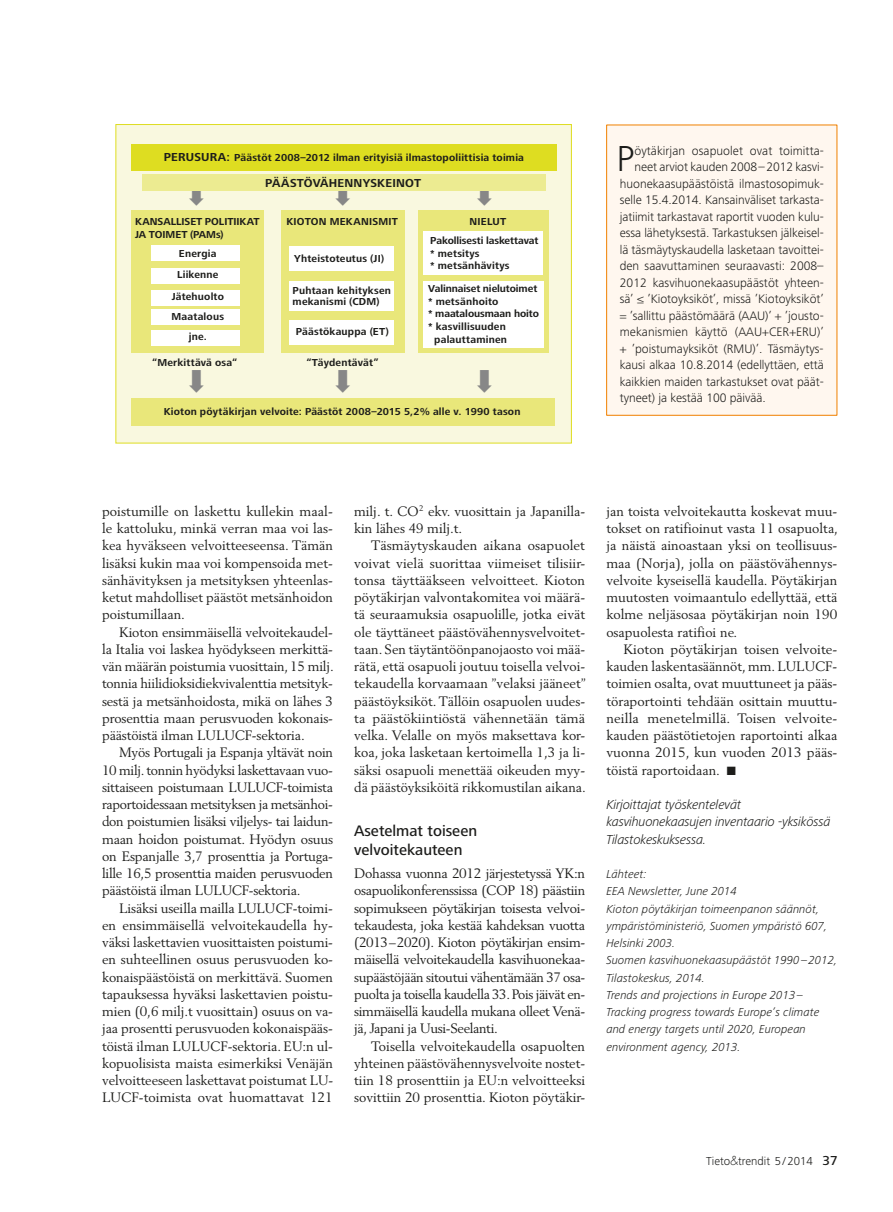
<style>
.page{position:relative;width:893px;height:1212px;background:#fff}
.page>*{position:absolute;margin:0;border:0;box-sizing:border-box;transform-origin:0 0}
.t1{font:300 37.5px "Frutiger Next LT";color:#1d1d1b}
.t2{font:500 15.75px/18.8px "Frutiger Next LT";color:#1d1d1b}
.t3{font:13.5px/17.2px "Berling";color:#1d1d1b;text-align:justify}
.t4{font:italic 300 13.5px/17.2px "Frutiger Next LT";letter-spacing:-.02em;color:#1d1d1b}
.t5{font:300 12.75px "Frutiger Next LT";letter-spacing:-.005em;color:#1d1d1b}
.t6{font:italic 300 12px/17.2px "Frutiger Next LT";color:#1d1d1b}
.t7{font:300 12px "Frutiger Next LT";color:#1d1d1b}
.t8{font:700 12px "Frutiger Next LT";letter-spacing:.02em;color:#1d1d1b}
.t9{font:700 10.5px/11.1px "Frutiger Next LT";letter-spacing:.015em;color:#1d1d1b}
.t10{font:700 10.5px/12.6px "Frutiger Next LT";letter-spacing:-.005em;color:#1d1d1b}
.t11{font:700 10.5px "Frutiger Next LT";letter-spacing:-.01em;color:#1d1d1b}
.s1{font-size:12px}
.s2{font-family:"Futura"}
.s3{font-weight:500;font-size:13.5px}
</style>
<div class="page">
<div style="left:116px;top:125px;width:455px;height:318px;background:#f9f8df"></div>
<div style="left:115px;top:124px;width:457px;height:319px;border:1px solid #dedd21"></div>
<div style="left:281px;top:210px;width:123px;height:143px;background:#e9e77a"></div>
<div style="left:131px;top:144px;width:426px;height:26px;background:#dedd21"></div>
<div style="left:143px;top:174px;width:403px;height:17px;background:#eceb91"></div>
<div style="left:131px;top:398px;width:424px;height:27px;background:#e9e77a"></div>
<div style="left:131px;top:210px;width:133px;height:143px;background:#e9e77a"></div>
<div style="left:418px;top:210px;width:131px;height:143px;background:#e9e77a"></div>
<div style="left:151px;top:245px;width:89px;height:16px;background:#fff"></div>
<div style="left:423px;top:232px;width:120px;height:43px;background:#fff"></div>
<div style="left:423px;top:282px;width:121px;height:66px;background:#fff"></div>
<div style="left:151px;top:268px;width:89px;height:16px;background:#fff"></div>
<div style="left:151px;top:290px;width:89px;height:15px;background:#fff"></div>
<div style="left:151px;top:309px;width:89px;height:16px;background:#fff"></div>
<div style="left:151px;top:330px;width:89px;height:15px;background:#fff"></div>
<div style="left:289px;top:246px;width:105px;height:25px;background:#fff"></div>
<div style="left:289px;top:281px;width:105px;height:30px;background:#fff"></div>
<div style="left:289px;top:320px;width:105px;height:25px;background:#fff"></div>
<div style="left:607px;top:125px;width:230px;height:290px;background:#fff7ef"></div>
<div style="left:606px;top:125px;width:231px;height:291px;border:1px solid #f08000"></div>
<p class="t9" style="left:164px;top:152px;width:362px"><span class="s1">PERUSURA:</span> Päästöt 2008–2012 ilman erityisiä ilmastopoliittisia toimia</p>
<p class="t8" style="left:265px;top:176px;width:157px">PÄÄSTÖVÄHENNYSKEINOT</p>
<p class="t10" style="left:135px;top:215px;width:126px">KANSALLISET POLITIIKAT<br>JA TOIMET (PAMs)</p>
<p class="t9" style="left:286px;top:216px;width:113px">KIOTON MEKANISMIT</p>
<p class="t9" style="left:179px;top:248px;width:39px">Energia</p>
<p class="t9" style="left:294px;top:253px;width:91px">Yhteistoteutus (JI)</p>
<p class="t9" style="left:293px;top:285px;width:100px">Puhtaan kehityksen mekanismi (CDM)</p>
<p class="t9" style="left:296px;top:325px;width:94px">Päästökauppa (ET)</p>
<p class="t10" style="left:430px;top:212px;width:110px;line-height:19.2px;text-indent:39px">NIELUT<br>Pakollisesti laskettavat</p>
<p class="t9" style="left:430px;top:247px;width:81px;line-height:12.6px">* metsitys<br>* metsänhävitys</p>
<p class="t11" style="left:428px;top:283px;width:111px">Valinnaiset nielutoimet</p>
<p class="t9" style="left:428px;top:296px;width:72px">* metsänhoito</p>
<p class="t11" style="left:428px;top:308px;width:112px">* maatalousmaan hoito</p>
<p class="t9" style="left:428px;top:321px;width:79px">* kasvillisuuden</p>
<p class="t9" style="left:434px;top:334px;width:74px">palauttaminen</p>
<p class="t9" style="left:172px;top:264px;width:54px;line-height:21.5px;text-align:center">Liikenne<br>Jätehuolto</p>
<p class="t9" style="left:172px;top:306px;width:54px;line-height:20px;text-align:center">Maatalous jne.</p>
<p class="t9" style="left:152px;top:357px;width:87px">“Merkittävä osa“</p>
<p class="t9" style="left:306px;top:357px;width:74px">“Täydentävät”</p>
<p class="t9" style="left:164px;top:406px;width:358px">Kioton pöytäkirjan velvoite: Päästöt 2008–2015 5,2% alle v. 1990 tason</p>
<h1 class="t1" style="left:616px;top:138px;width:20px">P</h1>
<p class="t5" style="left:634px;top:143px;width:191px">öytäkirjan osapuolet ovat toimitta-</p>
<p class="t5" style="left:634px;top:160px;width:191px">neet arviot kauden 2008–2012 kasvi-</p>
<p class="t5" style="left:620px;top:176px;width:206px">huonekaasupäästöistä ilmastosopimuk-</p>
<p class="t5" style="left:620px;top:193px;width:206px">selle 15.4.2014. Kansainväliset tarkasta-</p>
<p class="t5" style="left:620px;top:209px;width:206px">jatiimit tarkastavat raportit vuoden kulu-</p>
<p class="t5" style="left:620px;top:226px;width:206px">essa lähetyksestä. Tarkastuksen jälkeisel-</p>
<p class="t5" style="left:620px;top:242px;width:206px">lä täsmäytyskaudella lasketaan tavoittei-</p>
<p class="t5" style="left:620px;top:259px;width:205px">den saavuttaminen seuraavasti: 2008–</p>
<p class="t5" style="left:620px;top:275px;width:206px">2012 kasvihuonekaasupäästöt yhteen-</p>
<p class="t5" style="left:620px;top:292px;width:206px">sä’ ≤ ’Kiotoyksiköt’, missä ’Kiotoyksiköt’</p>
<p class="t5" style="left:620px;top:308px;width:206px">= ’sallittu päästömäärä (AAU)’ + ’jousto-</p>
<p class="t5" style="left:620px;top:325px;width:206px">mekanismien käyttö (AAU+CER+ERU)’</p>
<p class="t5" style="left:620px;top:341px;width:205px">+ ’poistumayksiköt (RMU)’. Täsmäytys-</p>
<p class="t5" style="left:620px;top:358px;width:206px">kausi alkaa 10.8.2014 (edellyttäen, että</p>
<p class="t5" style="left:620px;top:374px;width:206px">kaikkien maiden tarkastukset ovat päät-</p>
<p class="t5" style="left:620px;top:391px;width:148px">tyneet) ja kestää 100 päivää.</p>
<p class="t3" style="left:102px;top:502px;width:233px">poistumille on laskettu kullekin maal&shy;le kattoluku, minkä verran maa voi las&shy;kea hyväkseen velvoitteeseensa. Tämän lisäksi kukin maa voi kompensoida met&shy;sänhävityksen ja metsityksen yhteenlas&shy;ketut mahdolliset päästöt metsänhoidon poistumillaan.</p>
<p class="t3" style="left:102px;top:623px;width:233px;text-indent:17px">Kioton ensimmäisellä velvoitekaudel&shy;la Italia voi laskea hyödykseen merkittä&shy;vän määrän poistumia vuosittain, 15 milj. tonnia hiilidioksidiekvivalenttia metsityk&shy;sestä ja metsänhoidosta, mikä on lähes 3 prosenttia maan perusvuoden kokonais&shy;päästöistä ilman LULUCF-sektoria.</p>
<p class="t3" style="left:102px;top:744px;width:233px;text-indent:17px">Myös Portugali ja Espanja yltävät noin 10 milj. tonnin hyödyksi laskettavaan vuo&shy;sittaiseen poistumaan LULUCF-toimista raportoidessaan metsityksen ja metsänhoi&shy;don poistumien lisäksi viljelys- tai laidun&shy;maan hoidon poistumat. Hyödyn osuus on Espanjalle 3,7 prosenttia ja Portuga&shy;lille 16,5 prosenttia maiden perusvuoden päästöistä ilman LULUCF-sektoria.</p>
<p class="t3" style="left:102px;top:899px;width:233px;text-indent:17px">Lisäksi useilla mailla LULUCF-toimi&shy;en ensimmäisellä velvoitekaudella hy&shy;väksi laskettavien vuosittaisten poistumi&shy;en suhteellinen osuus perusvuoden ko&shy;konaispäästöistä on merkittävä. Suomen tapauksessa hyväksi laskettavien poistu&shy;mien (0,6 milj.t vuosittain) osuus on va&shy;jaa prosentti perusvuoden kokonaispääs&shy;töistä ilman LULUCF-sektoria. EU:n ul&shy;kopuolisista maista esimerkiksi Venäjän velvoitteeseen laskettavat poistumat LU-LUCF-toimista ovat huomattavat 121</p>
<p class="t3" style="left:354px;top:502px;width:232px">milj. t. CO<sup>2</sup> ekv. vuosittain ja Japanilla&shy;kin lähes 49 milj.t.</p>
<p class="t3" style="left:354px;top:537px;width:233px;text-indent:17px">Täsmäytyskauden aikana osapuolet voivat vielä suorittaa viimeiset tilisiir&shy;tonsa täyttääkseen velvoitteet. Kioton pöytäkirjan valvontakomitea voi määrä&shy;tä seuraamuksia osapuolille, jotka eivät ole täyttäneet päästövähennysvelvoitet&shy;taan. Sen täytäntöönpanojaosto voi mää&shy;rätä, että osapuoli joutuu toisella velvoi&shy;tekaudella korvaamaan ”velaksi jääneet” päästöyksiköt. Tällöin osapuolen uudes&shy;ta päästökiintiöstä vähennetään tämä velka. Velalle on myös maksettava kor&shy;koa, joka lasketaan kertoimella 1,3 ja li&shy;säksi osapuoli menettää oikeuden myy&shy;dä päästöyksiköitä rikkomustilan aikana.</p>
<p class="t2" style="left:354px;top:821px;width:124px">Asetelmat toiseen velvoitekauteen</p>
<p class="t3" style="left:354px;top:865px;width:232px">Dohassa vuonna 2012 järjestetyssä YK:n osapuolikonferenssissa (COP 18) päästiin sopimukseen pöytäkirjan toisesta velvoi&shy;tekaudesta, joka kestää kahdeksan vuotta (2013–2020). Kioton pöytäkirjan ensim&shy;mäisellä velvoitekaudella kasvihuonekaa&shy;supäästöjään sitoutui vähentämään 37 osa&shy;puolta ja toisella kaudella 33. Pois jäivät en&shy;simmäisellä kaudella mukana olleet Venä&shy;jä, Japani ja Uusi-Seelanti.</p>
<p class="t3" style="left:354px;top:1037px;width:232px;text-indent:17px">Toisella velvoitekaudella osapuolten yhteinen päästövähennysvelvoite nostet&shy;tiin 18 prosenttiin ja EU:n velvoitteeksi sovittiin 20 prosenttia. Kioton pöytäkir-</p>
<p class="t3" style="left:606px;top:502px;width:233px">jan toista velvoitekautta koskevat muu&shy;tokset on ratifioinut vasta 11 osapuolta, ja näistä ainoastaan yksi on teollisuus&shy;maa (Norja), jolla on päästövähennys&shy;velvoite kyseisellä kaudella. Pöytäkirjan muutosten voimaantulo edellyttää, että kolme neljäsosaa pöytäkirjan noin 190 osapuolesta ratifioi ne.</p>
<p class="t3" style="left:606px;top:640px;width:232px;text-indent:17px">Kioton pöytäkirjan toisen velvoite&shy;kauden laskentasäännöt, mm. LULUCF&shy;toimien osalta, ovat muuttuneet ja pääs&shy;töraportointi tehdään osittain muuttu&shy;neilla menetelmillä. Toisen velvoite&shy;kauden päästötietojen raportointi alkaa vuonna 2015, kun vuoden 2013 pääs&shy;töistä raportoidaan. ■</p>
<p class="t4" style="left:606px;top:796px;width:226px">Kirjoittajat työskentelevät kasvihuonekaasujen inventaario -yksikössä<br>Tilastokeskuksessa.</p>
<p class="t6" style="left:606px;top:866px;width:232px">Lähteet:<br>EEA Newsletter, June 2014<br>Kioton pöytäkirjan toimeenpanon säännöt, ympäristöministeriö, Suomen ympäristö 607,<br>Helsinki 2003.<br>Suomen kasvihuonekaasupäästöt 1990–2012,<br>Tilastokeskus, 2014.<br>Trends and projections in Europe 2013–<br>Tracking progress towards Europe’s climate and energy targets until 2020, European environment agency, 2013.</p>
<p class="t7" style="left:706px;top:1154px;width:133px">Tieto<span class="s2">&amp;</span>trendit 5/2014 <span class="s3">37</span></p>
</div>
